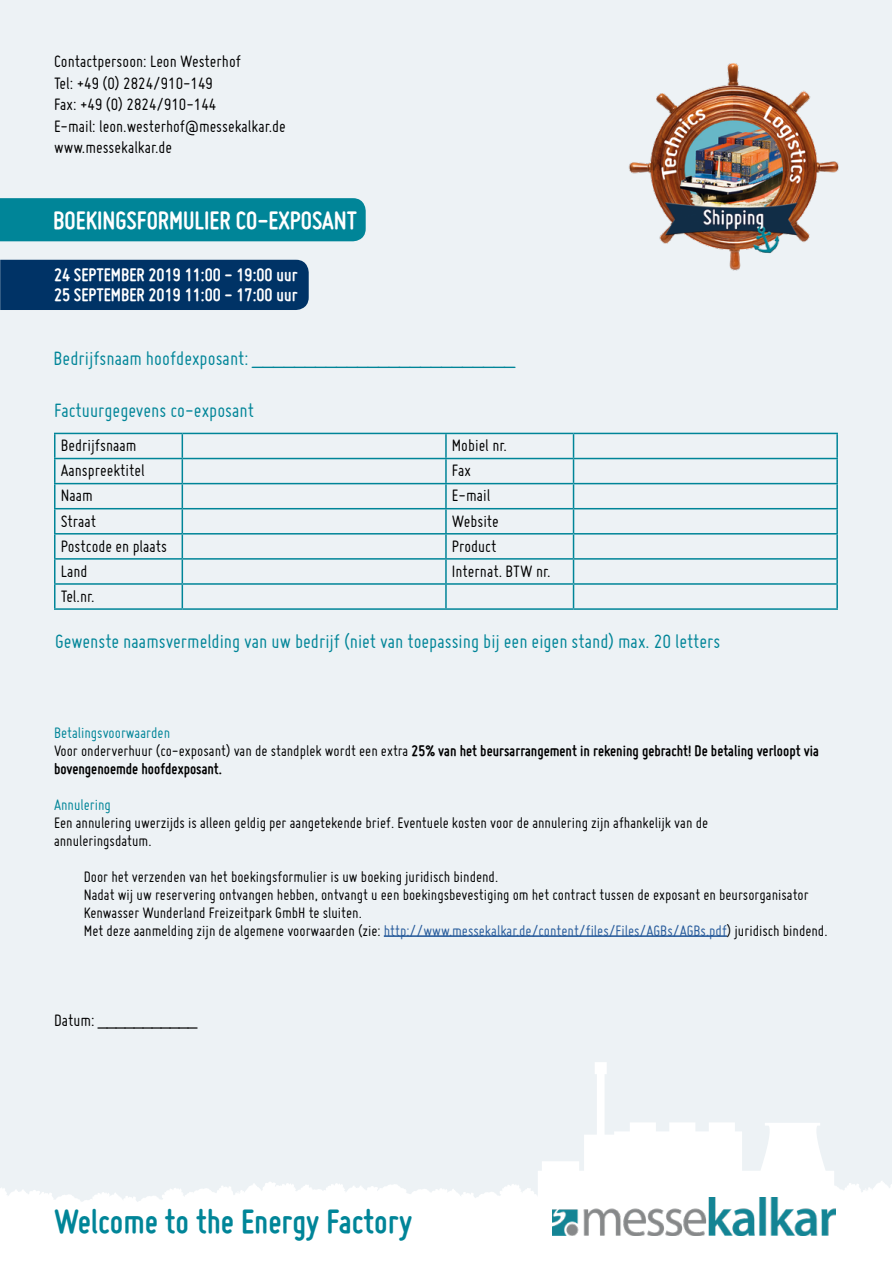
<style>
.page{position:relative;width:893px;height:1263px;background:#fff}
.page>*{position:absolute;margin:0;border:0;box-sizing:border-box;transform-origin:0 0}
.t1{font:700 36px "Miso";color:#008598}
.t2{font:700 27px "Miso";color:#fff}
.t3{font:21px "Miso";color:#008598}
.t4{font:700 19.5px/19.5px "Miso";color:#fff}
.t5{font:18px/21.6px "Miso";color:#000}
.t6{font:16.5px/18px "Miso";color:#000}
.t7{font:700 16.5px/18px "Miso";color:#000}
.t8{font:16.5px "Miso";color:#008598}
.s1{font-weight:400;color:#008598}
.s2{font-weight:400}
.s3{color:#275b9b}
</style>
<div class="page">
<div style="left:1px;top:0;width:891px;height:1253px;background:#edf2f5"></div>
<svg style="left:1px;top:1062px;width:891px;height:148px"></svg>
<svg style="left:179px;top:1188px;width:5px;height:6px"></svg>
<svg style="left:2px;top:1188px;width:5px;height:5px"></svg>
<svg style="left:291px;top:1184px;width:5px;height:5px"></svg>
<svg style="left:516px;top:1184px;width:5px;height:6px"></svg>
<svg style="left:340px;top:1184px;width:5px;height:5px"></svg>
<div style="left:1px;top:1210px;width:891px;height:53px;background:#fff"></div>
<img style="left:553px;top:1197px;width:283px;height:38px">
<img style="left:628px;top:63px;width:211px;height:208px">
<div style="left:0;top:198px;width:366px;height:43px;background:#008598"></div>
<hr style="left:54px;top:433px;width:128px;height:1px;background:#008598">
<hr style="left:54px;top:434px;width:2px;height:24px;background:#008598">
<hr style="left:182px;top:433px;width:264px;height:1px;background:#008598">
<hr style="left:446px;top:433px;width:127px;height:1px;background:#008598">
<hr style="left:445px;top:434px;width:2px;height:24px;background:#008598">
<hr style="left:573px;top:433px;width:265px;height:1px;background:#008598">
<hr style="left:836px;top:434px;width:2px;height:24px;background:#008598">
<hr style="left:54px;top:458px;width:128px;height:1px;background:#008598">
<hr style="left:54px;top:459px;width:2px;height:24px;background:#008598">
<hr style="left:182px;top:458px;width:264px;height:1px;background:#008598">
<hr style="left:446px;top:458px;width:127px;height:1px;background:#008598">
<hr style="left:445px;top:459px;width:2px;height:24px;background:#008598">
<hr style="left:573px;top:458px;width:265px;height:1px;background:#008598">
<hr style="left:836px;top:459px;width:2px;height:24px;background:#008598">
<hr style="left:54px;top:483px;width:128px;height:1px;background:#008598">
<hr style="left:54px;top:484px;width:2px;height:24px;background:#008598">
<hr style="left:182px;top:483px;width:264px;height:1px;background:#008598">
<hr style="left:446px;top:483px;width:127px;height:1px;background:#008598">
<hr style="left:445px;top:484px;width:2px;height:24px;background:#008598">
<hr style="left:573px;top:483px;width:265px;height:1px;background:#008598">
<hr style="left:836px;top:484px;width:2px;height:24px;background:#008598">
<hr style="left:54px;top:508px;width:128px;height:1px;background:#008598">
<hr style="left:54px;top:509px;width:2px;height:24px;background:#008598">
<hr style="left:182px;top:508px;width:264px;height:1px;background:#008598">
<hr style="left:446px;top:508px;width:127px;height:1px;background:#008598">
<hr style="left:445px;top:509px;width:2px;height:24px;background:#008598">
<hr style="left:573px;top:508px;width:265px;height:1px;background:#008598">
<hr style="left:836px;top:509px;width:2px;height:24px;background:#008598">
<hr style="left:54px;top:533px;width:128px;height:1px;background:#008598">
<hr style="left:54px;top:534px;width:2px;height:24px;background:#008598">
<hr style="left:182px;top:533px;width:264px;height:1px;background:#008598">
<hr style="left:446px;top:533px;width:127px;height:1px;background:#008598">
<hr style="left:445px;top:534px;width:2px;height:24px;background:#008598">
<hr style="left:573px;top:533px;width:265px;height:1px;background:#008598">
<hr style="left:836px;top:534px;width:2px;height:24px;background:#008598">
<hr style="left:54px;top:558px;width:128px;height:2px;background:#008598">
<hr style="left:54px;top:560px;width:2px;height:23px;background:#008598">
<hr style="left:182px;top:558px;width:264px;height:2px;background:#008598">
<hr style="left:446px;top:558px;width:127px;height:2px;background:#008598">
<hr style="left:445px;top:560px;width:2px;height:23px;background:#008598">
<hr style="left:573px;top:558px;width:265px;height:2px;background:#008598">
<hr style="left:836px;top:560px;width:2px;height:23px;background:#008598">
<hr style="left:54px;top:583px;width:128px;height:2px;background:#008598">
<hr style="left:54px;top:585px;width:2px;height:23px;background:#008598">
<hr style="left:182px;top:583px;width:264px;height:2px;background:#008598">
<svg style="left:182px;top:434px;width:1px;height:174px"></svg>
<hr style="left:446px;top:583px;width:127px;height:2px;background:#008598">
<hr style="left:445px;top:585px;width:2px;height:23px;background:#008598">
<hr style="left:573px;top:583px;width:265px;height:2px;background:#008598">
<svg style="left:573px;top:434px;width:1px;height:174px"></svg>
<hr style="left:836px;top:585px;width:2px;height:23px;background:#008598">
<hr style="left:54px;top:608px;width:128px;height:2px;background:#008598">
<hr style="left:182px;top:608px;width:264px;height:2px;background:#008598">
<hr style="left:446px;top:608px;width:127px;height:2px;background:#008598">
<hr style="left:573px;top:608px;width:265px;height:2px;background:#008598">
<hr style="left:384px;top:935px;width:343px;height:2px;background:#275b9b">
<div style="left:0;top:260px;width:309px;height:50px;background:#036"></div>
<p class="t5" style="left:54px;top:50px;width:233px">Contactpersoon: Leon Westerhof<br>Tel: +49 (0) 2824/910-149<br>Fax: +49 (0) 2824/910-144<br>E-mail: leon.westerhof@messekalkar.de www.messekalkar.de</p>
<h2 class="t2" style="left:53px;top:205px;width:306px">BOEKINGSFORMULIER CO-EXPOSANT</h2>
<p class="t4" style="left:54px;top:265px;width:245px">24 SEPTEMBER 2019 11:00 - 19:00 uur<br>25 SEPTEMBER 2019 11:00 - 17:00 uur</p>
<p class="t3" style="left:54px;top:346px;width:463px">Bedrijfsnaam hoofdexposant: _________________________</p>
<p class="t3" style="left:54px;top:398px;width:202px">Factuurgegevens co-exposant</p>
<p class="t5" style="left:61px;top:434px;width:77px">Bedrijfsnaam</p>
<p class="t5" style="left:452px;top:434px;width:56px">Mobiel nr.</p>
<p class="t5" style="left:61px;top:460px;width:86px">Aanspreektitel</p>
<p class="t5" style="left:452px;top:460px;width:21px">Fax</p>
<p class="t5" style="left:61px;top:485px;width:33px">Naam</p>
<p class="t5" style="left:452px;top:485px;width:40px">E-mail</p>
<p class="t5" style="left:61px;top:510px;width:37px">Straat</p>
<p class="t5" style="left:452px;top:510px;width:48px">Website</p>
<p class="t5" style="left:61px;top:535px;width:108px">Postcode en plaats</p>
<p class="t5" style="left:452px;top:535px;width:46px">Product</p>
<p class="t5" style="left:61px;top:560px;width:28px">Land</p>
<p class="t5" style="left:452px;top:560px;width:100px">Internat. BTW nr.</p>
<p class="t5" style="left:61px;top:585px;width:35px">Tel.nr.</p>
<p class="t3" style="left:55px;top:630px;width:667px">Gewenste naamsvermelding van uw bedrijf (niet van toepassing bij een eigen stand) max. 20 letters</p>
<p class="t7" style="left:54px;top:724px;width:766px"><span class="s1">Betalingsvoorwaarden<br></span><span class="s2">Voor onderverhuur (co-exposant) van de standplek wordt een extra</span> 25% van het beursarrangement in rekening gebracht! De betaling verloopt via bovengenoemde hoofdexposant.</p>
<p class="t8" style="left:54px;top:796px;width:58px">Annulering</p>
<p class="t6" style="left:54px;top:813px;width:656px">Een annulering uwerzijds is alleen geldig per aangetekende brief. Eventuele kosten voor de annulering zijn afhankelijk van de annuleringsdatum.</p>
<p class="t6" style="left:84px;top:867px;width:745px">Door het verzenden van het boekingsformulier is uw boeking juridisch bindend.<br>Nadat wij uw reservering ontvangen hebben, ontvangt u een boekingsbevestiging om het contract tussen de exposant en beursorganisator Kenwasser Wunderland Freizeitpark GmbH te sluiten.<br>Met deze aanmelding zijn de algemene voorwaarden (zie: <span class="s3">http://www.messekalkar.de/content/files/Files/AGBs/AGBs.pdf</span>) juridisch bindend.</p>
<p class="t5" style="left:54px;top:1009px;width:144px">Datum: ___________</p>
<h1 class="t1" style="left:54px;top:1201px;width:360px">Welcome to the Energy Factory</h1>
</div>
